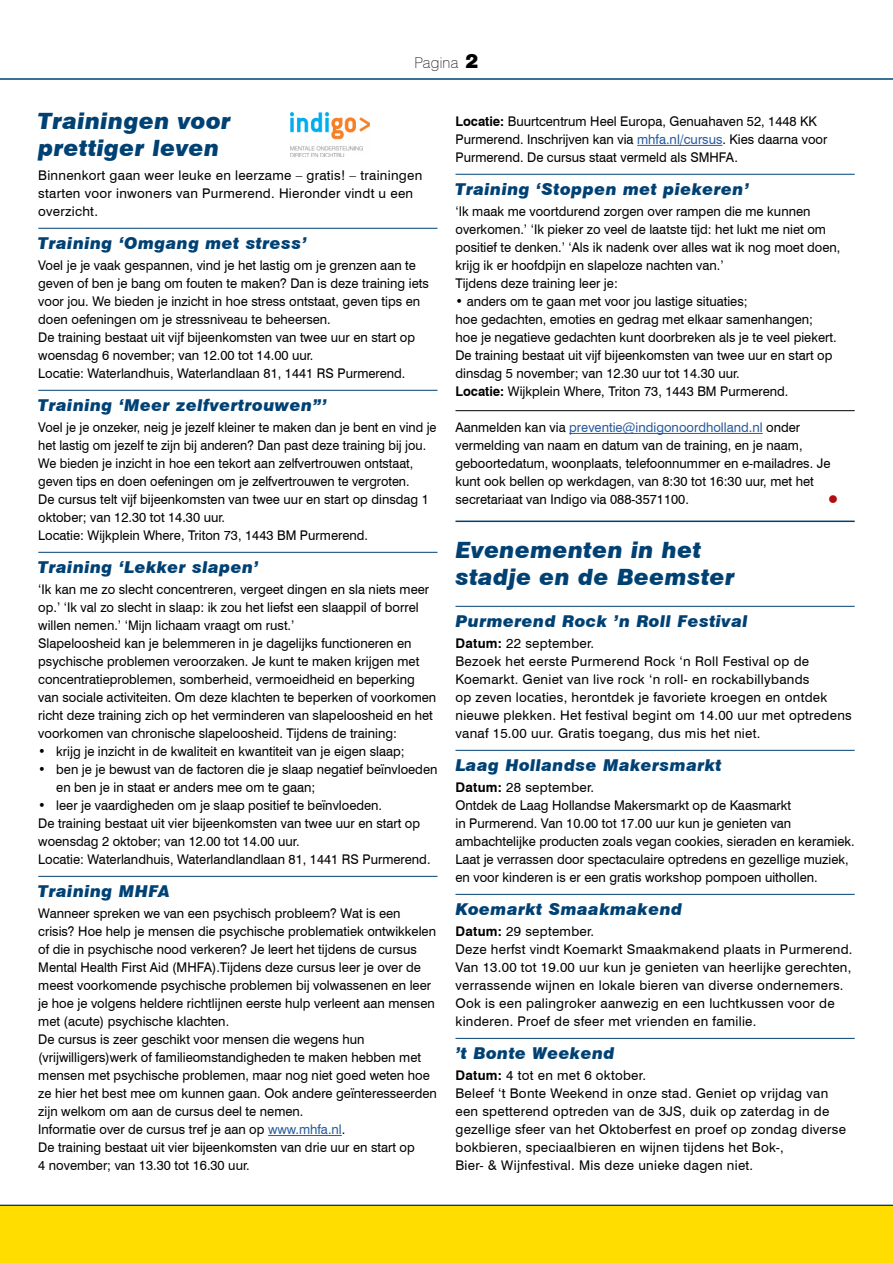
<style>
.page{position:relative;width:893px;height:1263px;background:#fff}
.page>*{position:absolute;margin:0;border:0;box-sizing:border-box;transform-origin:0 0}
.H1__Kop{font:italic 900 22.5px/27px "Swiss 721 BT";letter-spacing:.02em;color:#004174}
.H4__Bieb_met_lijn{font:italic 900 16.35px "Swiss 721 BT";letter-spacing:.03em;color:#004174}
.t1{font:100 15px "Swiss 721 BT";letter-spacing:.02em;color:#000}
.P__Tekst_plat{font:13.35px/18px "Swiss 721 BT";color:#000}
.P__Tekst_plat-2{font:13.35px/18px "Swiss 721 BT";letter-spacing:.02em;color:#000}
.P__Tekst_plat-3{font:13.35px/18px "Swiss 721 BT";color:#000;scale:.95 1}
.P__Tekst_plat-4{font:13.35px "Wingdings";color:#b20e10}
.s1{font-family:"Swiss 721 BT Black No 2";font-weight:400;font-size:18px}
.s2{color:#275b9b}
.s3{font-weight:700}
</style>
<div class="page">
<hr style="left:0;top:78px;width:893px;height:2px;background:#004174">
<hr style="left:0;top:1205px;width:893px;height:1px;background:#004174">
<div style="left:0;top:1206px;width:893px;height:57px;background:#fd0"></div>
<hr style="left:38px;top:228px;width:399px;height:1px;background:#004174">
<hr style="left:38px;top:390px;width:399px;height:1px;background:#004174">
<hr style="left:38px;top:552px;width:399px;height:1px;background:#004174">
<hr style="left:38px;top:876px;width:399px;height:1px;background:#004174">
<hr style="left:268px;top:1135px;width:74px;height:1px;background:#275b9b">
<hr style="left:637px;top:145px;width:85px;height:1px;background:#275b9b">
<hr style="left:455px;top:174px;width:400px;height:1px;background:#004174">
<hr style="left:569px;top:433px;width:194px;height:1px;background:#275b9b">
<hr style="left:455px;top:521px;width:400px;height:1px;background:#004174">
<hr style="left:455px;top:606px;width:400px;height:1px;background:#004174">
<hr style="left:455px;top:750px;width:400px;height:1px;background:#004174">
<hr style="left:455px;top:894px;width:400px;height:1px;background:#004174">
<hr style="left:455px;top:1038px;width:400px;height:1px;background:#004174">
<img style="left:291px;top:113px;width:79px;height:44px">
<hr style="left:455px;top:410px;width:400px;height:1px;background:#000">
<p class="t1" style="left:414px;top:53px;width:66px">Pagina <span class="s1">2</span></p>
<h1 class="H1__Kop" style="left:38px;top:107px;width:194px">Trainingen voor prettiger leven</h1>
<p class="P__Tekst_plat-2" style="left:38px;top:166px;width:385px">Binnenkort gaan weer leuke en leerzame – gratis! – trainingen starten voor inwoners van Purmerend. Hieronder vindt u een overzicht.</p>
<h4 class="H4__Bieb_met_lijn" style="left:38px;top:233px;width:270px">Training ‘Omgang met stress’</h4>
<p class="P__Tekst_plat" style="left:38px;top:256px;width:392px">Voel je je vaak gespannen, vind je het lastig om je grenzen aan te geven of ben je bang om fouten te maken? Dan is deze training iets voor jou. We bieden je inzicht in hoe stress ontstaat, geven tips en doen oefeningen om je stressniveau te beheersen.</p>
<p class="P__Tekst_plat" style="left:38px;top:328px;width:378px">De training bestaat uit vijf bijeenkomsten van twee uur en start op woensdag 6 november; van 12.00 tot 14.00 uur.</p>
<p class="P__Tekst_plat" style="left:38px;top:364px;width:369px">Locatie: Waterlandhuis, Waterlandlaan 81, 1441 RS Purmerend.</p>
<h4 class="H4__Bieb_met_lijn" style="left:38px;top:395px;width:290px">Training ‘Meer zelfvertrouwen”’</h4>
<p class="P__Tekst_plat-3" style="left:38px;top:418px;width:421px">Voel je je onzeker, neig je jezelf kleiner te maken dan je bent en vind je het lastig om jezelf te zijn bij anderen? Dan past deze training bij jou.<br>We bieden je inzicht in hoe een tekort aan zelfvertrouwen ontstaat, geven tips en doen oefeningen om je zelfvertrouwen te vergroten.</p>
<p class="P__Tekst_plat" style="left:38px;top:490px;width:392px">De cursus telt vijf bijeenkomsten van twee uur en start op dinsdag 1 oktober; van 12.30 tot 14.30 uur.</p>
<p class="P__Tekst_plat" style="left:38px;top:526px;width:331px">Locatie: Wijkplein Where, Triton 73, 1443 BM Purmerend.</p>
<h4 class="H4__Bieb_met_lijn" style="left:38px;top:557px;width:222px">Training ‘Lekker slapen’</h4>
<p class="P__Tekst_plat" style="left:38px;top:580px;width:392px">‘Ik kan me zo slecht concentreren, vergeet dingen en sla niets meer op.’ ‘Ik val zo slecht in slaap: ik zou het liefst een slaappil of borrel willen nemen.’ ‘Mijn lichaam vraagt om rust.’</p>
<p class="P__Tekst_plat" style="left:38px;top:634px;width:400px">Slapeloosheid kan je belemmeren in je dagelijks functioneren en psychische problemen veroorzaken. Je kunt te maken krijgen met concentratieproblemen, somberheid, vermoeidheid en beperking van sociale activiteiten. Om deze klachten te beperken of voorkomen richt deze training zich op het verminderen van slapeloosheid en het voorkomen van chronische slapeloosheid. Tijdens de training:</p>
<p class="P__Tekst_plat" style="left:38px;top:742px;width:368px">• krijg je inzicht in de kwaliteit en kwantiteit van je eigen slaap;</p>
<p class="P__Tekst_plat" style="left:56px;top:760px;width:383px;text-indent:-18px">• ben je je bewust van de factoren die je slaap negatief beïnvloeden en ben je in staat er anders mee om te gaan;</p>
<p class="P__Tekst_plat" style="left:38px;top:796px;width:345px">• leer je vaardigheden om je slaap positief te beïnvloeden.</p>
<p class="P__Tekst_plat" style="left:38px;top:814px;width:383px">De training bestaat uit vier bijeenkomsten van twee uur en start op woensdag 2 oktober; van 12.00 tot 14.00 uur.</p>
<p class="P__Tekst_plat" style="left:38px;top:850px;width:394px">Locatie: Waterlandhuis, Waterlandlandlaan 81, 1441 RS Purmerend.</p>
<h4 class="H4__Bieb_met_lijn" style="left:38px;top:881px;width:133px">Training MHFA</h4>
<p class="P__Tekst_plat" style="left:38px;top:904px;width:399px">Wanneer spreken we van een psychisch probleem? Wat is een crisis? Hoe help je mensen die psychische problematiek ontwikkelen of die in psychische nood verkeren? Je leert het tijdens de cursus Mental Health First Aid (MHFA).Tijdens deze cursus leer je over de meest voorkomende psychische problemen bij volwassenen en leer je hoe je volgens heldere richtlijnen eerste hulp verleent aan mensen met (acute) psychische klachten.</p>
<p class="P__Tekst_plat" style="left:38px;top:1030px;width:400px">De cursus is zeer geschikt voor mensen die wegens hun (vrijwilligers)werk of familieomstandigheden te maken hebben met mensen met psychische problemen, maar nog niet goed weten hoe ze hier het best mee om kunnen gaan. Ook andere geïnteresseerden zijn welkom om aan de cursus deel te nemen.</p>
<p class="P__Tekst_plat" style="left:38px;top:1120px;width:309px">Informatie over de cursus tref je aan op <span class="s2">www.mhfa.nl</span>.</p>
<p class="P__Tekst_plat" style="left:38px;top:1138px;width:378px">De training bestaat uit vier bijeenkomsten van drie uur en start op<br>4 november; van 13.30 tot 16.30 uur.</p>
<p class="P__Tekst_plat" style="left:455px;top:112px;width:373px"><span class="s3">Locatie:</span> Buurtcentrum Heel Europa, Genuahaven 52, 1448 KK<br>Purmerend. Inschrijven kan via <span class="s2">mhfa.nl/cursus</span>. Kies daarna voor<br>Purmerend. De cursus staat vermeld als SMHFA.</p>
<h4 class="H4__Bieb_met_lijn" style="left:455px;top:179px;width:295px">Training ‘Stoppen met piekeren’</h4>
<p class="P__Tekst_plat" style="left:455px;top:202px;width:386px">‘Ik maak me voortdurend zorgen over rampen die me kunnen overkomen.’ ‘Ik pieker zo veel de laatste tijd: het lukt me niet om positief te denken.’ ‘Als ik nadenk over alles wat ik nog moet doen, krijg ik er hoofdpijn en slapeloze nachten van.’</p>
<p class="P__Tekst_plat" style="left:455px;top:274px;width:164px">Tijdens deze training leer je:</p>
<p class="P__Tekst_plat" style="left:455px;top:292px;width:294px">• anders om te gaan met voor jou lastige situaties;</p>
<p class="P__Tekst_plat" style="left:455px;top:310px;width:383px">hoe gedachten, emoties en gedrag met elkaar samenhangen; hoe je negatieve gedachten kunt doorbreken als je te veel piekert.</p>
<p class="P__Tekst_plat" style="left:455px;top:346px;width:378px">De training bestaat uit vijf bijeenkomsten van twee uur en start op dinsdag 5 november; van 12.30 uur tot 14.30 uur.</p>
<p class="P__Tekst_plat" style="left:455px;top:382px;width:334px"><span class="s3">Locatie:</span> Wijkplein Where, Triton 73, 1443 BM Purmerend.</p>
<p class="P__Tekst_plat" style="left:455px;top:418px;width:376px">Aanmelden kan via <span class="s2">preventie@indigonoordholland.nl</span> onder vermelding van naam en datum van de training, en je naam, geboortedatum, woonplaats, telefoonnummer en e-mailadres. Je kunt ook bellen op werkdagen, van 8:30 tot 16:30 uur, met het secretariaat van Indigo via 088-3571100.</p>
<p class="P__Tekst_plat-4" style="left:828px;top:492px;width:11px">●</p>
<h1 class="H1__Kop" style="left:455px;top:536px;width:281px">Evenementen in het stadje en de Beemster</h1>
<h4 class="H4__Bieb_met_lijn" style="left:455px;top:611px;width:294px">Purmerend Rock ’n Roll Festival</h4>
<p class="P__Tekst_plat-2" style="left:455px;top:634px;width:140px"><span class="s3">Datum:</span> 22 september.</p>
<p class="P__Tekst_plat-2" style="left:455px;top:652px;width:398px">Bezoek het eerste Purmerend Rock ‘n Roll Festival op de Koemarkt. Geniet van live rock ‘n roll- en rockabillybands<br>op zeven locaties, herontdek je favoriete kroegen en ontdek nieuwe plekken. Het festival begint om 14.00 uur met optredens vanaf 15.00 uur. Gratis toegang, dus mis het niet.</p>
<h4 class="H4__Bieb_met_lijn" style="left:455px;top:755px;width:268px">Laag Hollandse Makersmarkt</h4>
<p class="P__Tekst_plat-2" style="left:455px;top:778px;width:140px"><span class="s3">Datum:</span> 28 september.</p>
<p class="P__Tekst_plat" style="left:455px;top:796px;width:401px">Ontdek de Laag Hollandse Makersmarkt op de Kaasmarkt<br>in Purmerend. Van 10.00 tot 17.00 uur kun je genieten van ambachtelijke producten zoals vegan cookies, sieraden en keramiek.<br>Laat je verrassen door spectaculaire optredens en gezellige muziek, en voor kinderen is er een gratis workshop pompoen uithollen.</p>
<h4 class="H4__Bieb_met_lijn" style="left:455px;top:899px;width:228px">Koemarkt Smaakmakend</h4>
<p class="P__Tekst_plat-2" style="left:455px;top:922px;width:140px"><span class="s3">Datum:</span> 29 september.</p>
<p class="P__Tekst_plat-2" style="left:455px;top:940px;width:399px">Deze herfst vindt Koemarkt Smaakmakend plaats in Purmerend.<br>Van 13.00 tot 19.00 uur kun je genieten van heerlijke gerechten, verrassende wijnen en lokale bieren van diverse ondernemers.<br>Ook is een palingroker aanwezig en een luchtkussen voor de kinderen. Proef de sfeer met vrienden en familie.</p>
<h4 class="H4__Bieb_met_lijn" style="left:455px;top:1043px;width:161px">’t Bonte Weekend</h4>
<p class="P__Tekst_plat-2" style="left:455px;top:1066px;width:192px"><span class="s3">Datum:</span> 4 tot en met 6 oktober.</p>
<p class="P__Tekst_plat-2" style="left:455px;top:1084px;width:392px">Beleef ‘t Bonte Weekend in onze stad. Geniet op vrijdag van een spetterend optreden van de 3JS, duik op zaterdag in de gezellige sfeer van het Oktoberfest en proef op zondag diverse bokbieren, speciaalbieren en wijnen tijdens het Bok-,<br>Bier- &amp; Wijnfestival. Mis deze unieke dagen niet.</p>
</div>
